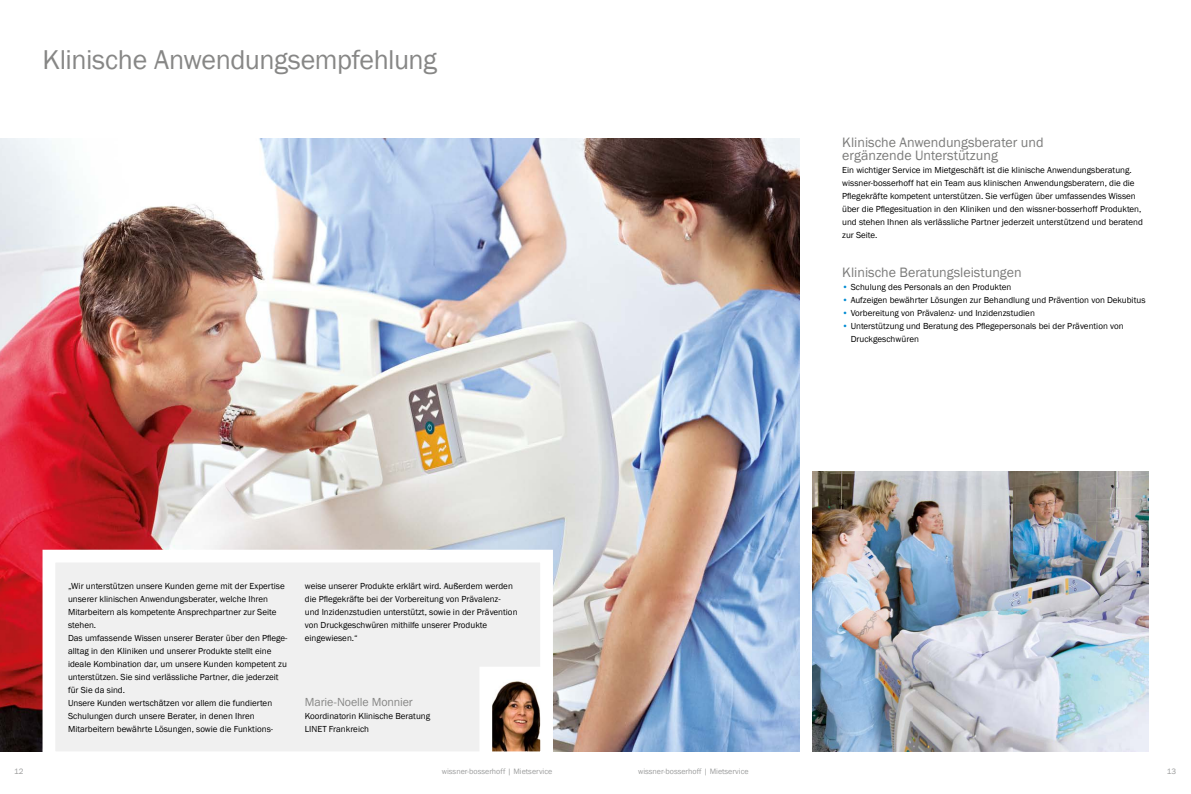
<style>
.page{position:relative;width:1191px;height:794px;background:#fff}
.page>*{position:absolute;margin:0;border:0;box-sizing:border-box;transform-origin:0 0}
.t1{font:28px "Franklin Gothic";letter-spacing:-.02em;color:#878786}
.t2{font:14px/13px "Franklin Gothic";color:#7b7b7a}
.t3{font:12px "Franklin Gothic";letter-spacing:-.01em;color:#878786}
.t4{font:9px/13px "Franklin Gothic";color:#000}
.t5{font:8px "Franklin Gothic";color:#9c9d9d}
.s1{color:#008bd2}
</style>
<div class="page">
<img style="left:0;top:139px;width:799px;height:612px">
<img style="left:812px;top:472px;width:336px;height:279px">
<svg style="left:43px;top:550px;width:510px;height:201px;fill:#f0f0f0"></svg>
<img style="left:479px;top:666px;width:74px;height:86px">
<h1 class="t1" style="left:43px;top:42px;width:396px">Klinische Anwendungsempfehlung</h1>
<p class="t4" style="left:68px;top:579px;width:221px">„Wir unterstützen unsere Kunden gerne mit der Expertise unserer klinischen Anwendungsberater, welche Ihren Mitarbeitern als kompetente Ansprechpartner zur Seite stehen.<br>Das umfassende Wissen unserer Berater über den Pflege&shy;alltag in den Kliniken und unserer Produkte stellt eine ideale Kombination dar, um unsere Kunden kompetent zu unterstützen. Sie sind verlässliche Partner, die jederzeit für Sie da sind.<br>Unsere Kunden wertschätzen vor allem die fundierten Schulungen durch unsere Berater, in denen Ihren Mitarbeitern bewährte Lösungen, sowie die Funktions-</p>
<p class="t4" style="left:305px;top:579px;width:214px">weise unserer Produkte erklärt wird. Außerdem werden die Pflegekräfte bei der Vorbereitung von Prävalenz&shy;und Inzidenzstudien unterstützt, sowie in der Prävention von Druck geschwüren mithilfe unserer Produkte eingewiesen.“</p>
<h3 class="t3" style="left:305px;top:694px;width:110px">Marie-Noelle Monnier</h3>
<p class="t4" style="left:305px;top:709px;width:127px">Koordinatorin Klinische Beratung<br>LINET Frankreich</p>
<h2 class="t2" style="left:842px;top:136px;width:203px">Klinische Anwendungsberater und ergänzende Unterstützung</h2>
<p class="t4" style="left:842px;top:163px;width:302px">Ein wichtiger Service im Mietgeschäft ist die klinische Anwendungsberatung. wissner-bosserhoff hat ein Team aus klinischen Anwendungsberatern, die die Pflegekräfte kompetent unterstützen. Sie verfügen über umfassendes Wissen über die Pflegesituation in den Kliniken und den wissner-bosserhoff Produkten, und stehen Ihnen als verlässliche Partner jederzeit unterstützend und beratend zur Seite.</p>
<h2 class="t2" style="left:842px;top:266px;width:181px">Klinische Beratungsleistungen</h2>
<p class="t4" style="left:842px;top:280px;width:171px"><span class="s1">•</span> Schulung des Personals an den Produkten</p>
<p class="t4" style="left:842px;top:293px;width:305px"><span class="s1">•</span> Aufzeigen bewährter Lösungen zur Behandlung und Prävention von Dekubitus</p>
<p class="t4" style="left:842px;top:306px;width:194px"><span class="s1">•</span> Vorbereitung von Prävalenz- und Inzidenzstudien</p>
<p class="t4" style="left:850px;top:319px;width:274px;text-indent:-8px"><span class="s1">•</span> Unterstützung und Beratung des Pflegepersonals bei der Prävention von<br>Druckgeschwüren</p>
<p class="t5" style="left:14px;top:766px;width:11px">12</p>
<p class="t5" style="left:442px;top:766px;width:112px">wissner-bosserhoff | Mietservice</p>
<p class="t5" style="left:638px;top:766px;width:112px">wissner-bosserhoff | Mietservice</p>
<p class="t5" style="left:1166px;top:766px;width:11px">13</p>
</div>
